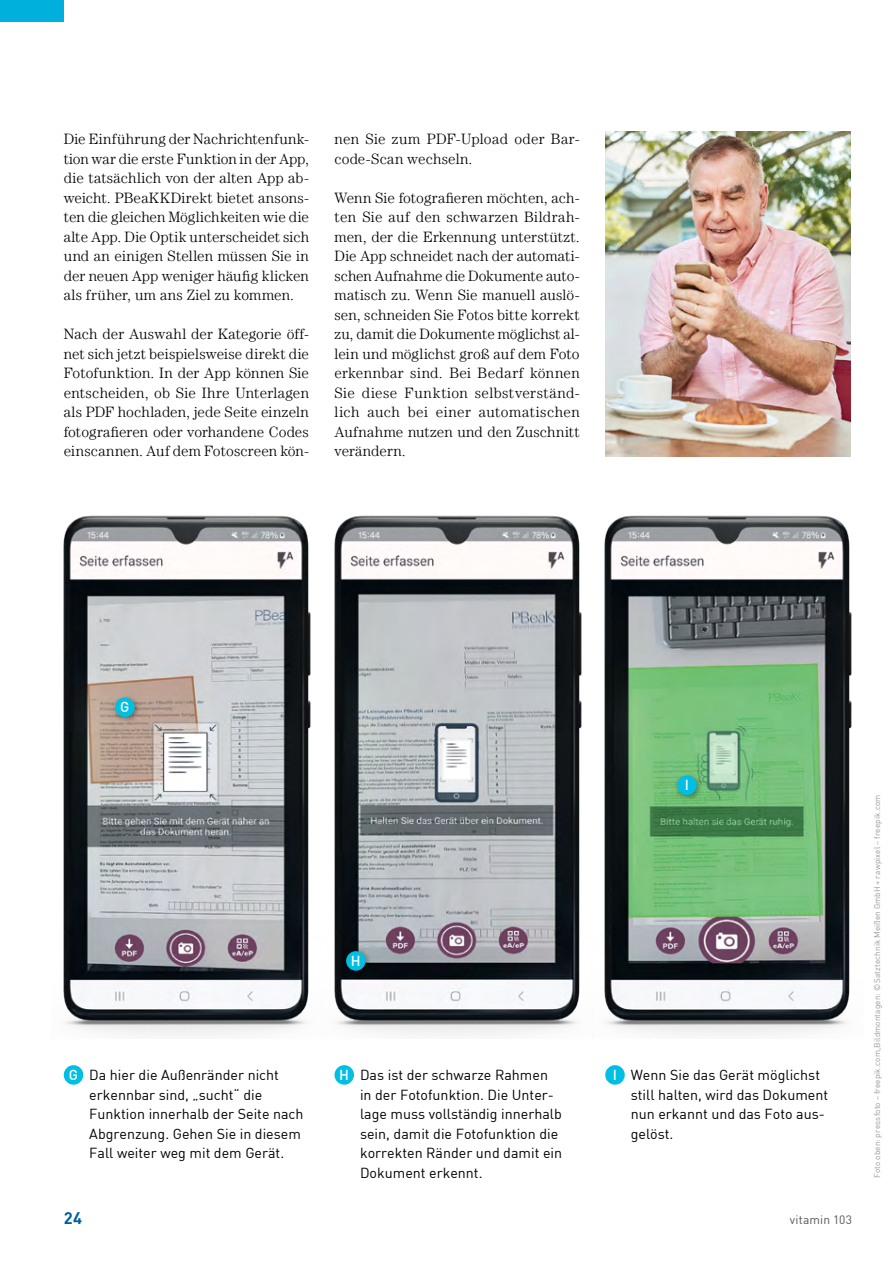
<style>
.page{position:relative;width:893px;height:1263px;background:#fff}
.page>*{position:absolute;margin:0;border:0;box-sizing:border-box;transform-origin:0 0}
.t1{font:700 16.5px "DIN";color:#005da2}
.t2{font:300 15px/19.5px "Century LT";letter-spacing:.01em;color:#000;text-align:justify}
.t3{font:14.25px/19.5px "DIN";color:#000}
.t4{font:500 14.25px "DIN";color:#fff}
.t5{font:12px "DIN";letter-spacing:.015em;color:#575654}
.t6{font:8.25px "DIN";letter-spacing:.015em;color:#989898}
</style>
<div class="page">
<img style="left:63px;top:515px;width:789px;height:520px">
<div style="left:64px;top:1065px;width:19px;height:20px;background:#00bfe3;border-radius:50%"></div>
<div style="left:334px;top:1065px;width:20px;height:20px;background:#00bfe3;border-radius:50%"></div>
<div style="left:605px;top:1065px;width:20px;height:20px;background:#00bfe3;border-radius:50%"></div>
<div style="left:113px;top:694px;width:27px;height:28px;background:#000;opacity:.35"></div>
<div style="left:115px;top:697px;width:20px;height:20px;background:#00bfe3;border-radius:50%"></div>
<div style="left:344px;top:948px;width:27px;height:28px;background:#000;opacity:.35"></div>
<div style="left:346px;top:951px;width:20px;height:20px;background:#00bfe3;border-radius:50%"></div>
<div style="left:675px;top:772px;width:27px;height:28px;background:#000;opacity:.35"></div>
<div style="left:677px;top:775px;width:20px;height:20px;background:#00bfe3;border-radius:50%"></div>
<img style="left:605px;top:132px;width:245px;height:324px">
<div style="left:0;top:0;width:64px;height:21px;background:#00b0dc"></div>
<p class="t2" style="left:64px;top:129px;width:247px">Die Einführung der Nachrichtenfunk&shy;tion war die erste Funktion in der App, die tatsächlich von der alten App ab&shy;weicht. PBeaKKDirekt bietet ansons&shy;ten die gleichen Möglichkeiten wie die alte App. Die Optik unterscheidet sich und an einigen Stellen müssen Sie in der neuen App weniger häufig klicken als früher, um ans Ziel zu kommen.</p>
<p class="t2" style="left:64px;top:324px;width:247px">Nach der Auswahl der Kategorie öff&shy;net sich jetzt beispielsweise direkt die Fotofunktion. In der App können Sie entscheiden, ob Sie Ihre Unterlagen als PDF hochladen, jede Seite einzeln fotografieren oder vorhandene Codes einscannen. Auf dem Fotoscreen kön-</p>
<p class="t2" style="left:334px;top:129px;width:247px">nen Sie zum PDF-Upload oder Bar&shy;code-Scan wechseln.</p>
<p class="t2" style="left:334px;top:188px;width:247px">Wenn Sie fotografieren möchten, ach&shy;ten Sie auf den schwarzen Bildrah&shy;men, der die Erkennung unterstützt.<br>Die App schneidet nach der automati&shy;schen Aufnahme die Dokumente auto&shy;matisch zu. Wenn Sie manuell auslö&shy;sen, schneiden Sie Fotos bitte korrekt zu, damit die Dokumente möglichst al&shy;lein und möglichst groß auf dem Foto erkennbar sind. Bei Bedarf können Sie diese Funktion selbstverständ&shy;lich auch bei einer automatischen Aufnahme nutzen und den Zuschnitt verändern.</p>
<p class="t4" style="left:120px;top:701px;width:11px">G</p>
<p class="t4" style="left:351px;top:954px;width:11px">H</p>
<p class="t4" style="left:685px;top:779px;width:6px">I</p>
<p class="t4" style="left:69px;top:1068px;width:11px">G</p>
<p class="t3" style="left:360px;top:1066px;width:204px">Das ist der schwarze Rahmen in der Fotofunktion. Die Unter&shy;lage muss vollständig innerhalb sein, damit die Fotofunktion die korrekten Ränder und damit ein<br>Dokument erkennt.</p>
<p class="t4" style="left:339px;top:1068px;width:11px">H</p>
<p class="t3" style="left:631px;top:1066px;width:199px">Wenn Sie das Gerät möglichst still halten, wird das Dokument nun erkannt und das Foto aus&shy;gelöst.</p>
<p class="t4" style="left:613px;top:1068px;width:6px">I</p>
<p class="t3" style="left:89px;top:1066px;width:216px">Da hier die Außenränder nicht erkennbar sind, „sucht“ die<br>Funktion innerhalb der Seite nach<br>Abgrenzung. Gehen Sie in diesem<br>Fall weiter weg mit dem Gerät.</p>
<p class="t1" style="left:64px;top:1210px;width:20px">24</p>
<p class="t5" style="left:790px;top:1215px;width:64px">vitamin 103</p>
<p class="t6" style="left:874px;top:1178px;width:385px;rotate:-90deg">Foto oben: pressfoto – freepik.com,Bildmontagen: ©Satztechnik Meißen GmbH + rawpixel – freepik.com</p>
</div>
